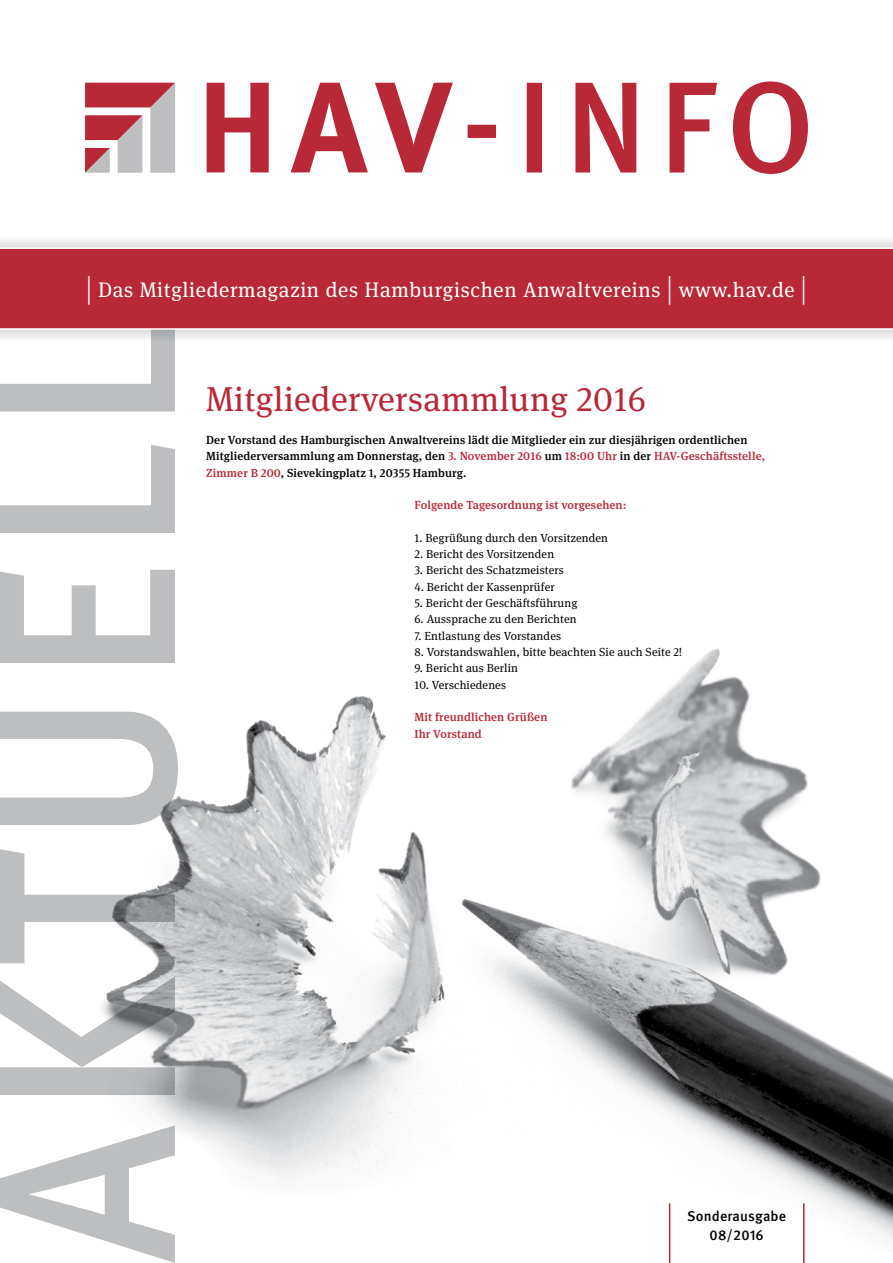
<style>
.page{position:relative;width:893px;height:1263px;background:#fff}
.page>*{position:absolute;margin:0;border:0;box-sizing:border-box;transform-origin:0 0}
.t1{font:34.5px "Meta Serif Pro";letter-spacing:.01em;color:#b82837}
.t2{font:21px "Meta Serif Pro";letter-spacing:.03em;color:#fff}
.t3{font:500 14.25px/19.5px "Meta OT";letter-spacing:.01em;color:#000;text-align:center}
.t4{font:11.7px "Meta Serif Pro";letter-spacing:.01em;color:#000}
.t5{font:500 11.7px/16.4px "Meta Serif Pro";letter-spacing:.01em;color:#000}
.t6{font:500 11.7px/16.4px "Meta Serif Pro";letter-spacing:.01em;color:#b82837}
.s1{font-size:31.5px}
.s2{color:#b82837}
</style>
<div class="page">
<img style="left:178px;top:648px;width:715px;height:603px">
<svg style="left:0;top:341px;width:178px;height:922px"></svg>
<svg style="left:0;top:330px;width:893px;height:11px"></svg>
<svg style="left:0;top:240px;width:893px;height:7px"></svg>
<div style="left:0;top:247px;width:893px;height:83px;background:#b82837"></div>
<svg style="left:468px;top:81px;width:340px;height:93px"></svg>
<svg style="left:207px;top:83px;width:246px;height:89px"></svg>
<svg style="left:85px;top:83px;width:90px;height:90px"></svg>
<hr style="left:803px;top:1203px;width:1px;height:60px;background:#b82837">
<hr style="left:669px;top:1203px;width:1px;height:60px;background:#b82837">
<h2 class="t2" style="left:87px;top:275px;width:721px"><span class="s1">|</span> Das Mitgliedermagazin des Hamburgischen Anwaltvereins <span class="s1">|</span> www.hav.de <span class="s1">|</span></h2>
<h1 class="t1" style="left:206px;top:374px;width:441px">Mitgliederversammlung 2016</h1>
<p class="t5" style="left:206px;top:431px;width:560px">Der Vorstand des Hamburgischen Anwaltvereins lädt die Mitglieder ein zur diesjährigen ordentlichen<br>Mitgliederversammlung am Donnerstag, den <span class="s2">3. November 2016</span> um <span class="s2">18:00 Uhr</span> in der <span class="s2">HAV-Geschäftsstelle,<br>Zimmer B 200</span>, Sievekingplatz 1, 20355 Hamburg.</p>
<p class="t6" style="left:415px;top:496px;width:213px">Folgende Tagesordnung ist vorgesehen:</p>
<p class="t4" style="left:415px;top:529px;width:195px">1. Begrüßung durch den Vorsitzenden</p>
<p class="t4" style="left:415px;top:545px;width:141px">2. Bericht des Vorsitzenden</p>
<p class="t4" style="left:415px;top:562px;width:151px">3. Bericht des Schatzmeisters</p>
<p class="t4" style="left:415px;top:578px;width:142px">4. Bericht der Kassenprüfer</p>
<p class="t4" style="left:415px;top:594px;width:164px">5. Bericht der Geschäftsführung</p>
<p class="t4" style="left:415px;top:611px;width:163px">6. Aussprache zu den Berichten</p>
<p class="t4" style="left:415px;top:627px;width:148px">7. Entlastung des Vorstandes</p>
<p class="t4" style="left:415px;top:643px;width:269px">8. Vorstandswahlen, bitte beachten Sie auch Seite 2!</p>
<p class="t4" style="left:415px;top:660px;width:105px">9. Bericht aus Berlin</p>
<p class="t4" style="left:415px;top:676px;width:93px">10. Verschiedenes</p>
<p class="t6" style="left:415px;top:708px;width:134px">Mit freundlichen Grüßen<br>Ihr Vorstand</p>
<p class="t3" style="left:687px;top:1206px;width:101px">Sonderausgabe<br>08/2016</p>
</div>
